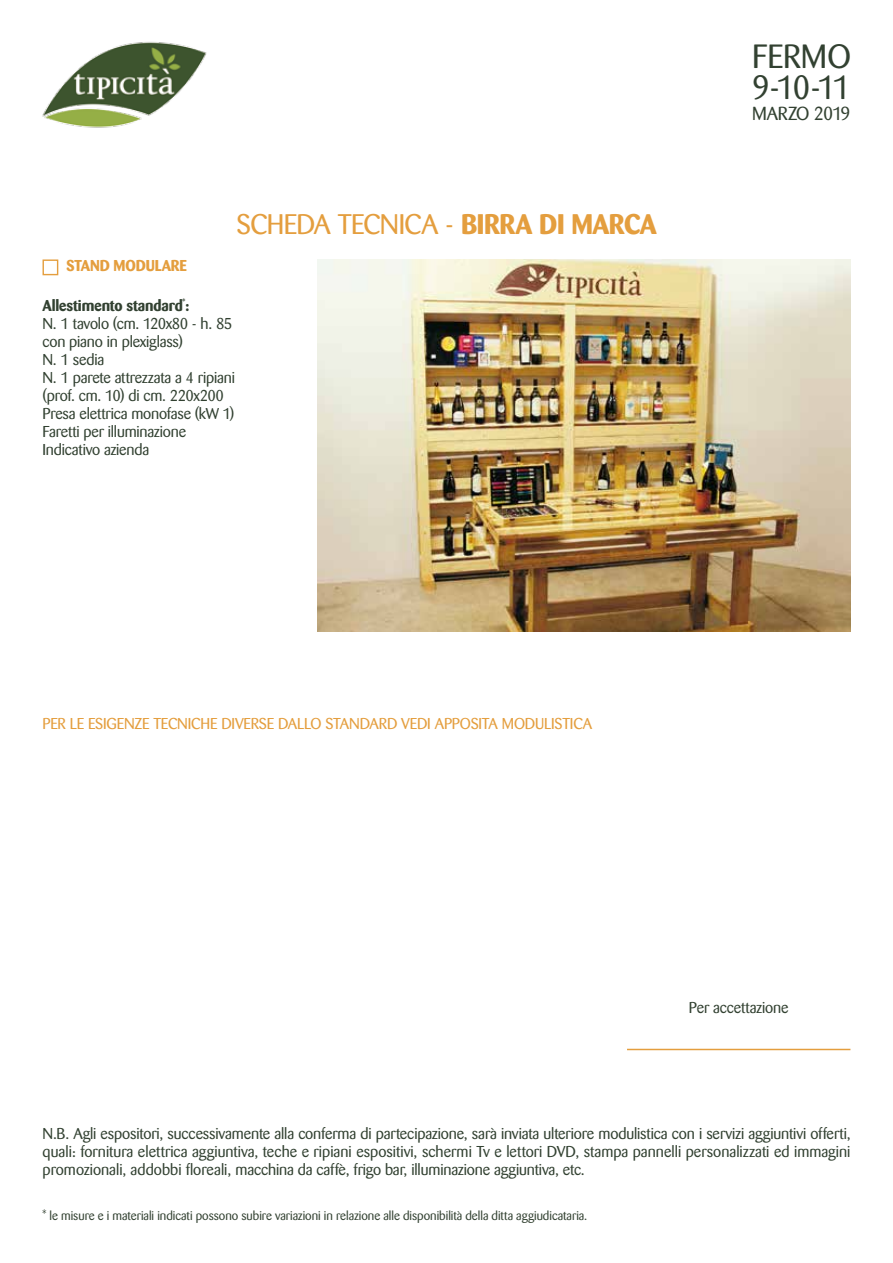
<style>
.page{position:relative;width:893px;height:1263px;background:#fff}
.page>*{position:absolute;margin:0;border:0;box-sizing:border-box;transform-origin:0 0}
.t1{font:32.1px/30.6px "BA12";letter-spacing:.005em;color:#324131}
.t2{font:27px "BA12";letter-spacing:-.01em;color:#e49e3e}
.t3{font:18px "BA12";letter-spacing:-.025em;color:#324131}
.t4{font:15px/18px "BA12";color:#324131}
.t5{font:15px "BA12";color:#e49e3e}
.t6{font:700 15px "BA12";letter-spacing:.005em;color:#e49e3e}
.t7{font:12px "BA12";letter-spacing:.01em;color:#324131}
.s1{font-weight:700}
</style>
<div class="page">
<div style="left:43px;top:259px;width:15px;height:16px;border:1px solid #e49e3e"></div>
<hr style="left:627px;top:1049px;width:223px;height:1px;background:#e49e3e">
<img style="left:318px;top:259px;width:532px;height:372px">
<img style="left:42px;top:42px;width:165px;height:86px">
<p class="t6" style="left:67px;top:257px;width:122px">STAND MODULARE</p>
<h2 class="t2" style="left:237px;top:208px;width:421px">SCHEDA TECNICA - <span class="s1">BIRRA DI MARCA</span></h2>
<p class="t4" style="left:43px;top:296px;width:194px"><span class="s1">Allestimento standard</span><sup>*</sup><span class="s1">:<br></span>N. 1 tavolo (cm. 120x80 - h. 85 con piano in plexiglass)<br>N. 1 sedia<br>N. 1 parete attrezzata a 4 ripiani (prof. cm. 10) di cm. 220x200<br>Presa elettrica monofase (kW 1)<br>Faretti per illuminazione<br>Indicativo azienda</p>
<h1 class="t1" style="left:752px;top:41px;width:100px">FERMO<br>9-10-11</h1>
<p class="t3" style="left:752px;top:103px;width:100px">MARZO 2019</p>
<p class="t5" style="left:43px;top:714px;width:551px">PER LE ESIGENZE TECNICHE DIVERSE DALLO STANDARD VEDI APPOSITA MODULISTICA</p>
<p class="t4" style="left:689px;top:999px;width:101px">Per accettazione</p>
<p class="t4" style="left:43px;top:1124px;width:809px;text-align:justify">N.B. Agli espositori, successivamente alla conferma di partecipazione, sarà inviata ulteriore modulistica con i servizi aggiuntivi offerti, quali: fornitura elettrica aggiuntiva, teche e ripiani espositivi, schermi Tv e lettori DVD, stampa pannelli personalizzati ed immagini promozionali, addobbi floreali, macchina da caffè, frigo bar, illuminazione aggiuntiva, etc.</p>
<p class="t7" style="left:43px;top:1209px;width:546px">* le misure e i materiali indicati possono subire variazioni in relazione alle disponibilità della ditta aggiudicataria.</p>
</div>
